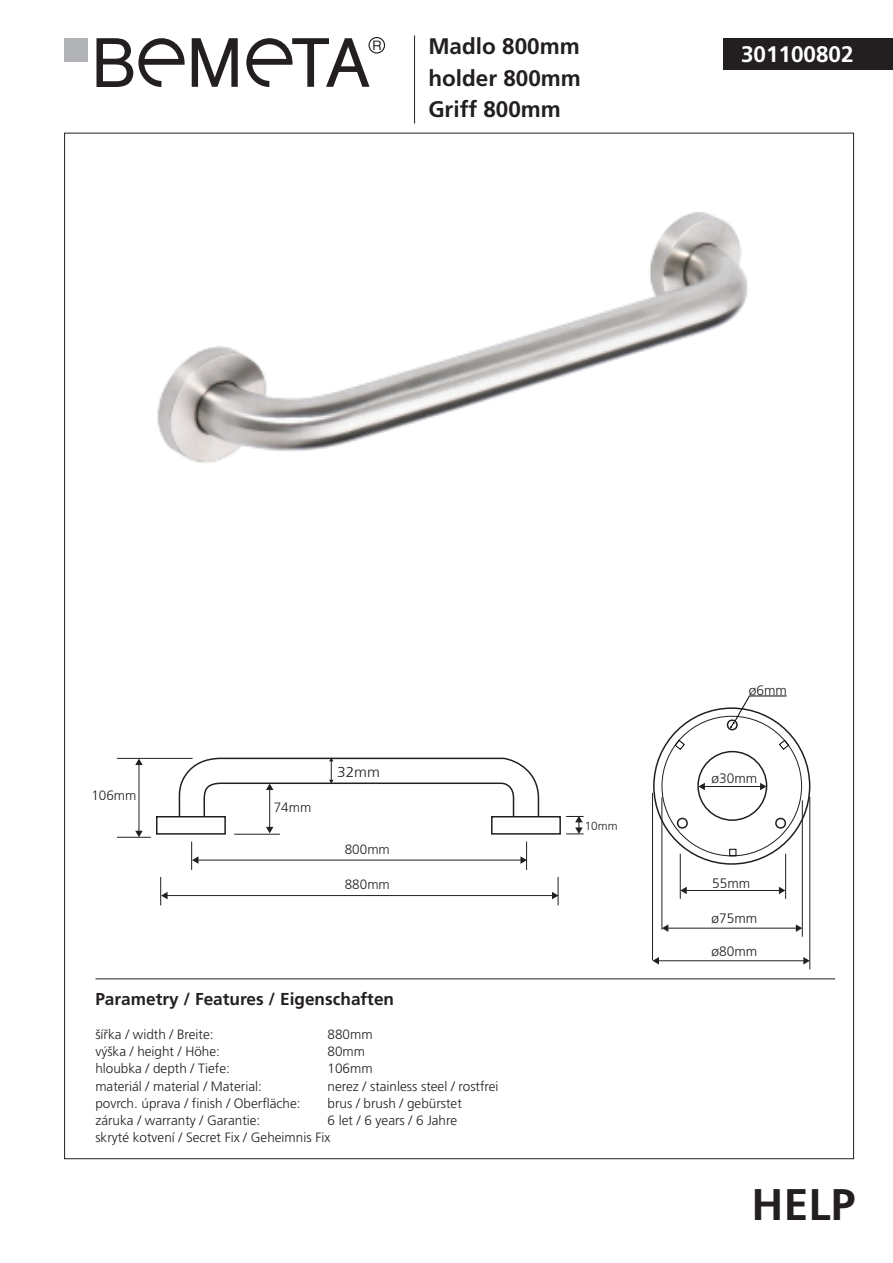
<style>
.page{position:relative;width:893px;height:1263px;background:#fff}
.page>*{position:absolute;margin:0;border:0;box-sizing:border-box;transform-origin:0 0}
.t1{font:700 44.25px "Frutiger CE";color:#231f20}
.t2{font:700 22.5px/31.5px "Frutiger CE";color:#231f20;text-align:justify}
.t3{font:700 22.5px "Frutiger CE";color:#fff}
.t4{font:700 17.25px "Frutiger CE";color:#231f20}
.t5{font:300 14.4px "Frutiger CE";color:#231f20;scale:1.07 1}
.t6{font:300 13.65px "Frutiger CE";color:#231f20}
.t7{font:300 13.5px/17.2px "Frutiger CE";color:#231f20}
.t8{font:300 11.85px "Frutiger CE";color:#231f20}
</style>
<div class="page">
<div style="left:724px;top:38px;width:169px;height:32px;background:#231f20"></div>
<svg style="left:192px;top:38px;width:46px;height:49px"></svg>
<svg style="left:96px;top:38px;width:89px;height:49px"></svg>
<div style="left:65px;top:38px;width:23px;height:24px;background:#b1b2b6"></div>
<svg style="left:246px;top:37px;width:139px;height:50px"></svg>
<hr style="left:414px;top:36px;width:1px;height:88px;background:#231f20">
<img style="left:157px;top:213px;width:591px;height:250px">
<hr style="left:197px;top:860px;width:325px;height:1px;background:#231f20">
<svg style="left:520px;top:841px;width:7px;height:29px"></svg>
<svg style="left:191px;top:841px;width:7px;height:29px"></svg>
<hr style="left:166px;top:895px;width:387px;height:1px;background:#231f20">
<svg style="left:552px;top:877px;width:7px;height:28px"></svg>
<svg style="left:160px;top:877px;width:8px;height:28px"></svg>
<hr style="left:139px;top:764px;width:1px;height:68px;background:#231f20">
<svg style="left:135px;top:831px;width:8px;height:6px"></svg>
<svg style="left:135px;top:759px;width:8px;height:6px"></svg>
<hr style="left:117px;top:837px;width:34px;height:1px;background:#231f20">
<hr style="left:117px;top:758px;width:76px;height:1px;background:#231f20">
<div style="left:156px;top:816px;width:70px;height:19px;background:#fff;border:2px solid #231f20"></div>
<div style="left:491px;top:816px;width:70px;height:19px;background:#fff;border:2px solid #231f20"></div>
<hr style="left:234px;top:834px;width:46px;height:1px;background:#231f20">
<svg style="left:566px;top:816px;width:18px;height:19px"></svg>
<svg style="left:178px;top:757px;width:362px;height:76px"></svg>
<hr style="left:95px;top:978px;width:740px;height:1px;background:#231f20">
<hr style="left:686px;top:890px;width:94px;height:1px;background:#231f20">
<svg style="left:681px;top:887px;width:6px;height:7px"></svg>
<svg style="left:779px;top:887px;width:6px;height:7px"></svg>
<hr style="left:680px;top:854px;width:1px;height:45px;background:#231f20">
<hr style="left:785px;top:854px;width:1px;height:45px;background:#231f20">
<svg style="left:654px;top:708px;width:156px;height:156px"></svg>
<div style="left:662px;top:716px;width:140px;height:140px;background:#fff;border-radius:50%"></div>
<svg style="left:775px;top:818px;width:13px;height:12px"></svg>
<svg style="left:675px;top:818px;width:13px;height:12px"></svg>
<div style="left:697px;top:751px;width:70px;height:70px;border:2px solid #231f20;border-radius:50%"></div>
<hr style="left:662px;top:797px;width:1px;height:133px;background:#231f20">
<hr style="left:802px;top:800px;width:1px;height:137px;background:#231f20">
<hr style="left:667px;top:928px;width:130px;height:1px;background:#231f20">
<svg style="left:662px;top:924px;width:6px;height:8px"></svg>
<svg style="left:796px;top:924px;width:6px;height:8px"></svg>
<hr style="left:704px;top:786px;width:57px;height:1px;background:#231f20">
<svg style="left:698px;top:783px;width:7px;height:7px"></svg>
<svg style="left:760px;top:783px;width:7px;height:7px"></svg>
<hr style="left:652px;top:793px;width:1px;height:167px;background:#231f20">
<hr style="left:809px;top:797px;width:1px;height:172px;background:#231f20">
<hr style="left:658px;top:960px;width:146px;height:1px;background:#231f20">
<svg style="left:652px;top:957px;width:7px;height:7px"></svg>
<svg style="left:803px;top:957px;width:7px;height:7px"></svg>
<svg style="left:725px;top:695px;width:25px;height:36px"></svg>
<hr style="left:749px;top:696px;width:38px;height:1px;background:#000">
<svg style="left:675px;top:740px;width:9px;height:9px"></svg>
<svg style="left:779px;top:740px;width:10px;height:9px"></svg>
<div style="left:730px;top:849px;width:6px;height:7px;border:1px solid #000"></div>
<h2 class="t2" style="left:428px;top:31px;width:154px">Madlo 800mm holder 800mm Griff 800mm</h2>
<h2 class="t3" style="left:741px;top:42px;width:114px">301100802</h2>
<p class="t7" style="left:91px;top:786px;width:47px">106mm</p>
<p class="t7" style="left:274px;top:798px;width:39px">74mm</p>
<p class="t5" style="left:337px;top:763px;width:42px">32mm</p>
<p class="t7" style="left:345px;top:840px;width:47px">800mm</p>
<p class="t7" style="left:345px;top:876px;width:47px">880mm</p>
<p class="t4" style="left:95px;top:989px;width:300px">Parametry / Features / Eigenschaften</p>
<p class="t7" style="left:95px;top:1025px;width:120px">šířka / width / Breite:</p>
<p class="t7" style="left:328px;top:1025px;width:47px">880mm</p>
<p class="t7" style="left:95px;top:1043px;width:126px">výška / height / Höhe:</p>
<p class="t7" style="left:328px;top:1043px;width:39px">80mm</p>
<p class="t7" style="left:95px;top:1060px;width:136px">hloubka / depth / Tiefe:</p>
<p class="t7" style="left:328px;top:1060px;width:47px">106mm</p>
<p class="t7" style="left:95px;top:1077px;width:168px">materiál / material / Material:</p>
<p class="t7" style="left:328px;top:1077px;width:173px">nerez / stainless steel / rostfrei</p>
<p class="t7" style="left:95px;top:1094px;width:207px">povrch. úprava / finish / Oberfläche:</p>
<p class="t7" style="left:328px;top:1094px;width:136px">brus / brush / gebürstet</p>
<p class="t7" style="left:95px;top:1112px;width:166px">záruka / warranty / Garantie:</p>
<p class="t7" style="left:95px;top:1112px;width:363px;text-indent:232px">6 let / 6 years / 6 Jahre skryté kotvení / Secret Fix / Geheimnis Fix</p>
<p class="t8" style="left:585px;top:819px;width:34px">10mm</p>
<p class="t6" style="left:749px;top:682px;width:40px">ø6mm</p>
<p class="t6" style="left:711px;top:771px;width:47px">ø30mm</p>
<p class="t6" style="left:712px;top:875px;width:40px">55mm</p>
<p class="t6" style="left:712px;top:911px;width:47px">ø75mm</p>
<p class="t6" style="left:712px;top:943px;width:47px">ø80mm</p>
<h1 class="t1" style="left:751px;top:1179px;width:105px">HELP</h1>
</div>
